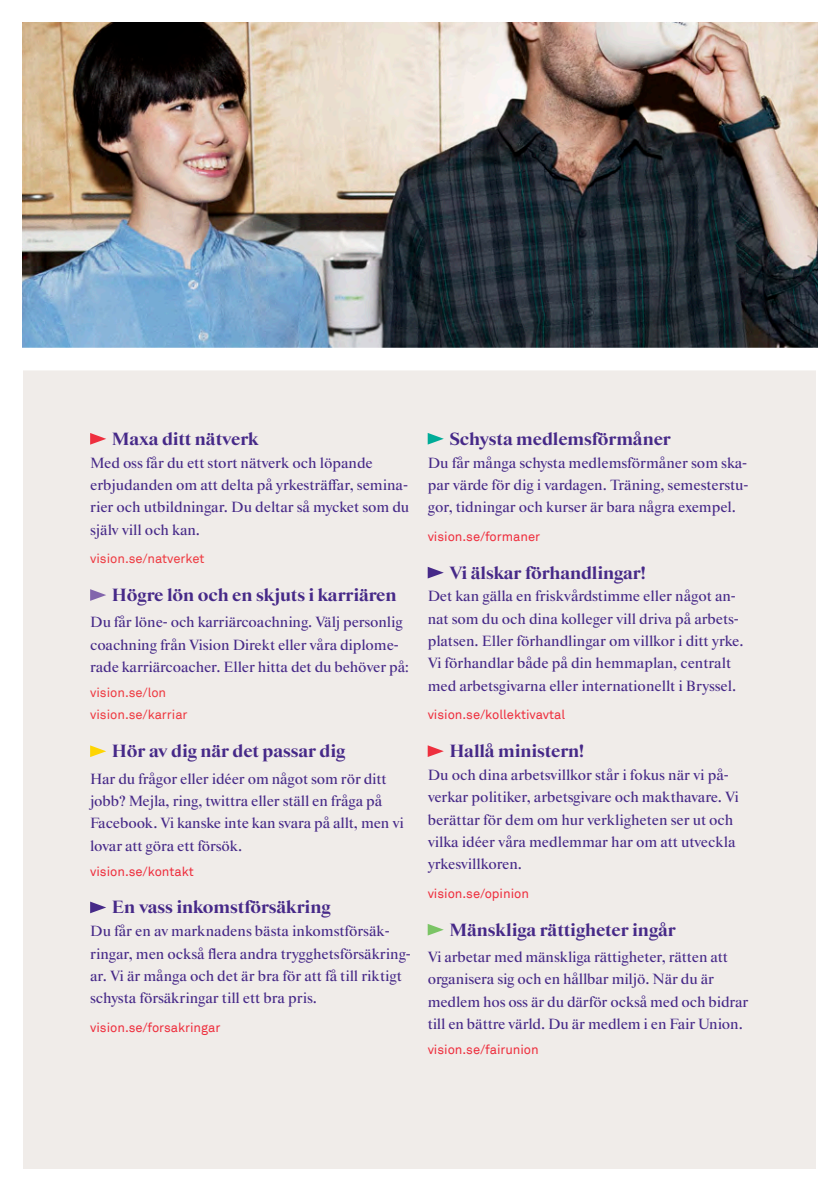
<style>
.page{position:relative;width:840px;height:1191px;background:#fff}
.page>*{position:absolute;margin:0;border:0;box-sizing:border-box;transform-origin:0 0}
.mellanrub{font:800 18px "Starling";letter-spacing:-.005em;color:#462988}
.URL{font:800 18px "Starling";letter-spacing:-.005em;color:#462988}
.Brd1{font:15px/22.4px "Starling";letter-spacing:-.005em;color:#462988}
.mellanrub-2{font:15px/22.4px "Starling";letter-spacing:-.01em;color:#462988}
.URL-2{font:13px "Akkurat";letter-spacing:-.005em;color:#ee2f3e}
.URL-3{font:13px "Akkurat";letter-spacing:-.005em;color:#ee3a41}
</style>
<div class="page">
<div style="left:24px;top:359px;width:791px;height:809px;background:#f0ece9"></div>
<svg style="left:90px;top:433px;width:16px;height:12px"></svg>
<svg style="left:90px;top:589px;width:16px;height:12px"></svg>
<svg style="left:90px;top:745px;width:16px;height:12px"></svg>
<svg style="left:90px;top:901px;width:16px;height:12px"></svg>
<svg style="left:427px;top:433px;width:16px;height:11px"></svg>
<svg style="left:427px;top:567px;width:16px;height:11px"></svg>
<svg style="left:427px;top:745px;width:16px;height:12px"></svg>
<svg style="left:427px;top:924px;width:16px;height:11px"></svg>
<img style="left:23px;top:23px;width:793px;height:325px">
<div style="left:0;top:348px;width:839px;height:22px;background:#fff"></div>
<p class="mellanrub" style="left:112px;top:428px;width:148px">Maxa ditt nätverk</p>
<p class="Brd1" style="left:90px;top:452px;width:320px">Med oss får du ett stort nätverk och löpande erbjudanden om att delta på yrkesträffar, semina&shy;rier och utbildningar. Du deltar så mycket som du själv vill och kan.</p>
<p class="URL-3" style="left:90px;top:551px;width:116px">vision.se/natverket</p>
<p class="mellanrub" style="left:112px;top:584px;width:286px">Högre lön och en skjuts i karriären</p>
<p class="mellanrub-2" style="left:90px;top:611px;width:320px">Du får löne- och karriärcoachning. Välj personlig coachning från Vision Direkt eller våra diplome&shy;rade karriärcoacher. Eller hitta det du behöver på:</p>
<p class="URL-3" style="left:90px;top:685px;width:78px">vision.se/lon</p>
<p class="URL-3" style="left:90px;top:707px;width:99px">vision.se/karriar</p>
<p class="mellanrub" style="left:112px;top:740px;width:235px">Hör av dig när det passar dig</p>
<p class="mellanrub-2" style="left:90px;top:767px;width:315px">Har du frågor eller idéer om något som rör ditt jobb? Mejla, ring, twittra eller ställ en fråga på Facebook. Vi kanske inte kan svara på allt, men vi lovar att göra ett försök.</p>
<p class="URL-2" style="left:90px;top:863px;width:105px">vision.se/kontakt</p>
<p class="mellanrub" style="left:112px;top:896px;width:220px">En vass inkomstförsäkring</p>
<p class="Brd1" style="left:90px;top:920px;width:322px">Du får en av marknadens bästa inkomstförsäk&shy;ringar, men också flera andra trygghetsförsäkring&shy;ar. Vi är många och det är bra för att få till riktigt schysta försäkringar till ett bra pris.</p>
<p class="URL-2" style="left:90px;top:1019px;width:132px">vision.se/forsakringar</p>
<p class="mellanrub" style="left:449px;top:428px;width:223px">Schysta medlemsförmåner</p>
<p class="Brd1" style="left:427px;top:452px;width:322px;text-align:justify">Du får många schysta medlemsförmåner som ska&shy;par värde för dig i vardagen. Träning, semesterstu&shy;gor, tidningar och kurser är bara några exempel.</p>
<p class="URL-2" style="left:427px;top:528px;width:114px">vision.se/formaner</p>
<p class="URL" style="left:449px;top:562px;width:197px">Vi älskar förhandlingar!</p>
<p class="Brd1" style="left:427px;top:585px;width:317px">Det kan gälla en friskvårdstimme eller något an&shy;nat som du och dina kolleger vill driva på arbets&shy;platsen. Eller förhandlingar om villkor i ditt yrke.<br>Vi förhandlar både på din hemmaplan, centralt med arbetsgivarna eller internationellt i Bryssel.</p>
<p class="URL-2" style="left:427px;top:707px;width:139px">vision.se/kollektivavtal</p>
<p class="mellanrub" style="left:449px;top:740px;width:136px">Hallå ministern!</p>
<p class="Brd1" style="left:427px;top:764px;width:312px">Du och dina arbetsvillkor står i fokus när vi på&shy;verkar politiker, arbetsgivare och makthavare. Vi berättar för dem om hur verkligheten ser ut och vilka idéer våra medlemmar har om att utveckla yrkesvillkoren.</p>
<p class="URL-2" style="left:427px;top:885px;width:103px">vision.se/opinion</p>
<p class="mellanrub" style="left:449px;top:918px;width:228px">Mänskliga rättigheter ingår</p>
<p class="mellanrub-2" style="left:427px;top:946px;width:322px">Vi arbetar med mänskliga rättigheter, rätten att organisera sig och en hållbar miljö. När du är medlem hos oss är du därför också med och bidrar till en bättre värld. Du är medlem i en Fair Union.</p>
<p class="URL-2" style="left:427px;top:1042px;width:112px">vision.se/fairunion</p>
</div>
